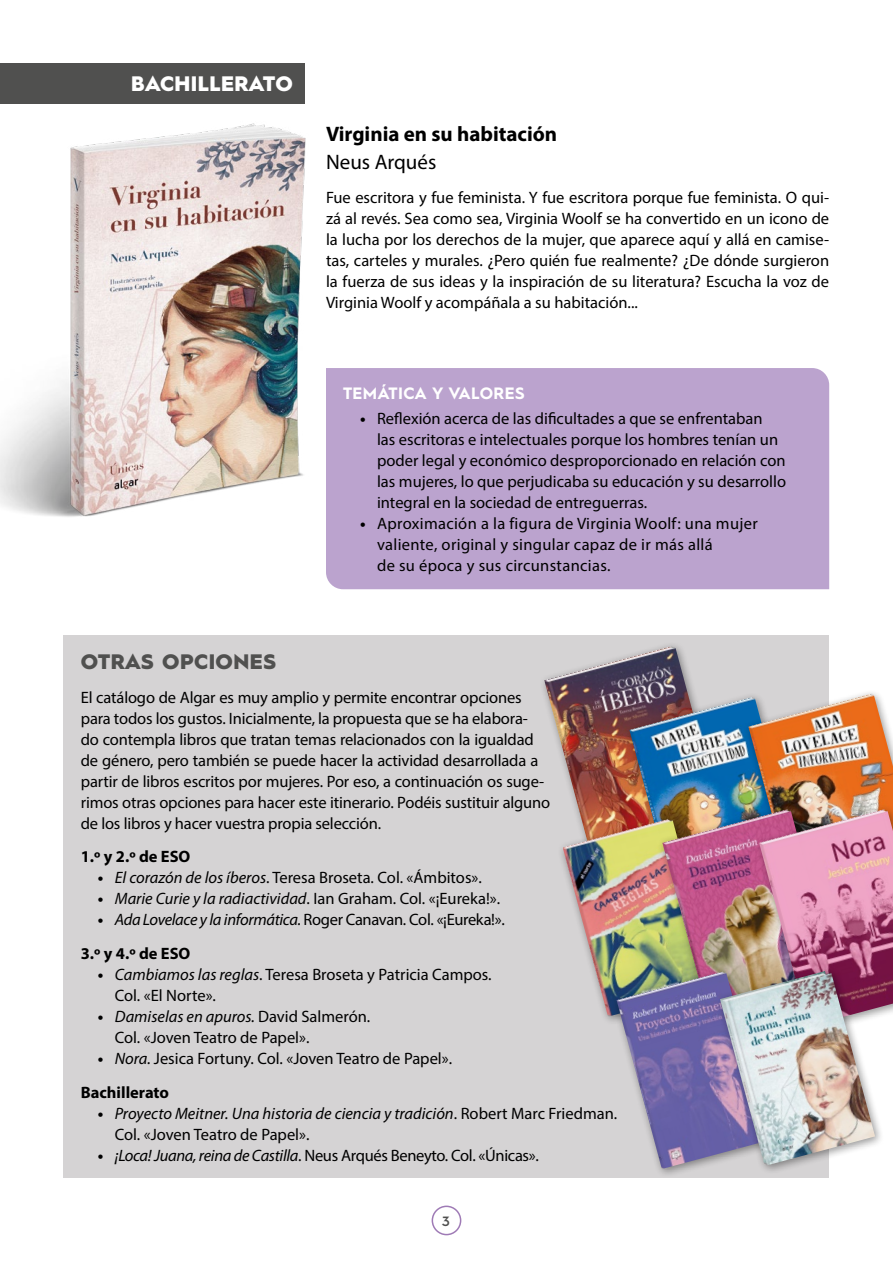
<style>
.page{position:relative;width:893px;height:1263px;background:#fff}
.page>*{position:absolute;margin:0;border:0;box-sizing:border-box;transform-origin:0 0}
.Títol_llibre{font:700 21px "Myriad Pro";color:#000}
.Títol_Altres_opcions{font:900 21px "Hurme Geometric Sans 1";letter-spacing:.02em;color:#50504f}
.Títol_dins{font:900 21px "Hurme Geometric Sans 1";letter-spacing:.02em;color:#fff}
.Autoria{font:21px "Myriad Pro";color:#000}
.Text{font:16.5px/21px "Myriad Pro";letter-spacing:-.005em;color:#000}
.t1{font:italic 16.5px/21px "Myriad Pro";color:#000}
.Text-2{font:16.5px/21px "Myriad Pro";letter-spacing:.02em;color:#000}
.Text-3{font:700 16.5px "Myriad Pro";color:#000}
.Títol_Temàtica_i_val{font:700 16.5px "Hurme Geometric Sans 1";letter-spacing:.02em;color:#fff}
.t2{font:600 13.5px "Hurme Geometric Sans 1";color:#50504f}
.s1{font-weight:700}
.s2{font-style:italic}
.s3{font-weight:700;font-style:normal}
.s4{font-style:normal}
</style>
<div class="page">
<img style="left:0;top:123px;width:306px;height:394px">
<div style="left:432px;top:1205px;width:29px;height:30px;border:2px solid #9f7bb6;border-radius:50%"></div>
<div style="left:64px;top:636px;width:765px;height:542px;background:#d5d3d4"></div>
<div style="left:0;top:64px;width:305px;height:40px;background:#50504f"></div>
<div style="left:326px;top:368px;width:503px;height:221px;background:#bba3ce"></div>
<img style="left:544px;top:645px;width:149px;height:169px">
<div style="left:624px;top:692px;width:191px;height:237px;background:#000;opacity:.4"></div>
<img style="left:629px;top:696px;width:114px;height:118px">
<div style="left:743px;top:689px;width:150px;height:237px;background:#000;opacity:.4"></div>
<img style="left:748px;top:693px;width:145px;height:111px">
<div style="left:557px;top:814px;width:170px;height:211px;background:#000;opacity:.4"></div>
<img style="left:563px;top:818px;width:94px;height:199px">
<div style="left:657px;top:804px;width:191px;height:232px;background:#000;opacity:.4"></div>
<img style="left:662px;top:808px;width:91px;height:158px">
<div style="left:753px;top:804px;width:140px;height:232px;background:#000;opacity:.4"></div>
<img style="left:759px;top:808px;width:134px;height:218px">
<div style="left:611px;top:966px;width:169px;height:212px;background:#000;opacity:.4"></div>
<img style="left:617px;top:971px;width:98px;height:198px">
<div style="left:715px;top:965px;width:169px;height:209px;background:#000;opacity:.4"></div>
<img style="left:720px;top:969px;width:155px;height:197px">
<p class="Títol_dins" style="left:131px;top:69px;width:163px">BACHILLERATO</p>
<p class="Títol_llibre" style="left:326px;top:120px;width:233px">Virginia en su habitación</p>
<p class="Autoria" style="left:326px;top:149px;width:112px">Neus Arqués</p>
<p class="Text" style="left:326px;top:187px;width:505px;text-align:justify">Fue escritora y fue feminista. Y fue escritora porque fue feminista. O qui&shy;zá al revés. Sea como sea, Virginia Woolf se ha convertido en un icono de la lucha por los derechos de la mujer, que aparece aquí y allá en camise&shy;tas, carteles y murales. ¿Pero quién fue realmente? ¿De dónde surgieron la fuerza de sus ideas y la inspiración de su literatura? Escucha la voz de Virginia Woolf y acompáñala a su habitación...</p>
<p class="Títol_Temàtica_i_val" style="left:343px;top:381px;width:183px">TEMÁTICA Y VALORES</p>
<p class="Text" style="left:377px;top:408px;width:411px;text-indent:-17px"><span class="s1">•</span> Reflexión acerca de las dificultades a que se enfrentaban<br>las escritoras e intelectuales porque los hombres tenían un poder legal y económico desproporcionado en relación con las mujeres, lo que perjudicaba su educación y su desarrollo integral en la sociedad de entreguerras.</p>
<p class="Text-2" style="left:377px;top:513px;width:382px;text-indent:-17px"><span class="s1">•</span> Aproximación a la figura de Virginia Woolf: una mujer valiente, original y singular capaz de ir más allá<br>de su época y sus circunstancias.</p>
<p class="Títol_Altres_opcions" style="left:81px;top:647px;width:197px">OTRAS OPCIONES</p>
<p class="Text" style="left:81px;top:686px;width:471px">El catálogo de Algar es muy amplio y permite encontrar opciones para todos los gustos. Inicialmente, la propuesta que se ha elabora-<br>do contempla libros que tratan temas relacionados con la igualdad de género, pero también se puede hacer la actividad desarrollada a partir de libros escritos por mujeres. Por eso, a continuación os suge&shy;rimos otras opciones para hacer este itinerario. Podéis sustituir alguno de los libros y hacer vuestra propia selección.</p>
<p class="Text-3" style="left:81px;top:846px;width:111px">1.º y 2.º de ESO</p>
<p class="Text" style="left:98px;top:867px;width:386px"><span class="s1">•</span> <span class="s2">El corazón de los íberos</span>. Teresa Broseta. Col. «Ámbitos».</p>
<p class="t1" style="left:98px;top:888px;width:404px"><span class="s3">•</span> Marie Curie y la radiactividad<span class="s4">. Ian Graham. Col. «¡Eureka!».</span></p>
<p class="Text" style="left:98px;top:909px;width:408px"><span class="s1">•</span> <span class="s2">Ada Lovelace y la informática.</span> Roger Canavan. Col. «¡Eureka!».</p>
<p class="Text-3" style="left:81px;top:943px;width:111px">3.º y 4.º de ESO</p>
<p class="Text" style="left:115px;top:964px;width:378px;text-indent:-17px"><span class="s1">•</span> <span class="s2">Cambiamos las reglas</span>. Teresa Broseta y Patricia Campos.<br>Col. «El Norte».</p>
<p class="Text" style="left:115px;top:1006px;width:257px;text-indent:-17px"><span class="s1">•</span> <span class="s2">Damiselas en apuros.</span> David Salmerón.<br>Col. «Joven Teatro de Papel».</p>
<p class="Text" style="left:98px;top:1048px;width:356px"><span class="s1">•</span> <span class="s2">Nora.</span> Jesica Fortuny. Col. «Joven Teatro de Papel».</p>
<p class="Text-3" style="left:81px;top:1081px;width:90px">Bachillerato</p>
<p class="t1" style="left:115px;top:1103px;width:504px;text-indent:-17px"><span class="s3">•</span> Proyecto Meitner. Una historia de ciencia y tradición<span class="s4">. Robert Marc Friedman.<br>Col. «Joven Teatro de Papel».</span></p>
<p class="Text" style="left:98px;top:1145px;width:442px"><span class="s1">•</span> <span class="s2">¡Loca! Juana, reina de Castilla</span>. Neus Arqués Beneyto. Col. «Únicas».</p>
<p class="t2" style="left:442px;top:1211px;width:9px">3</p>
</div>
